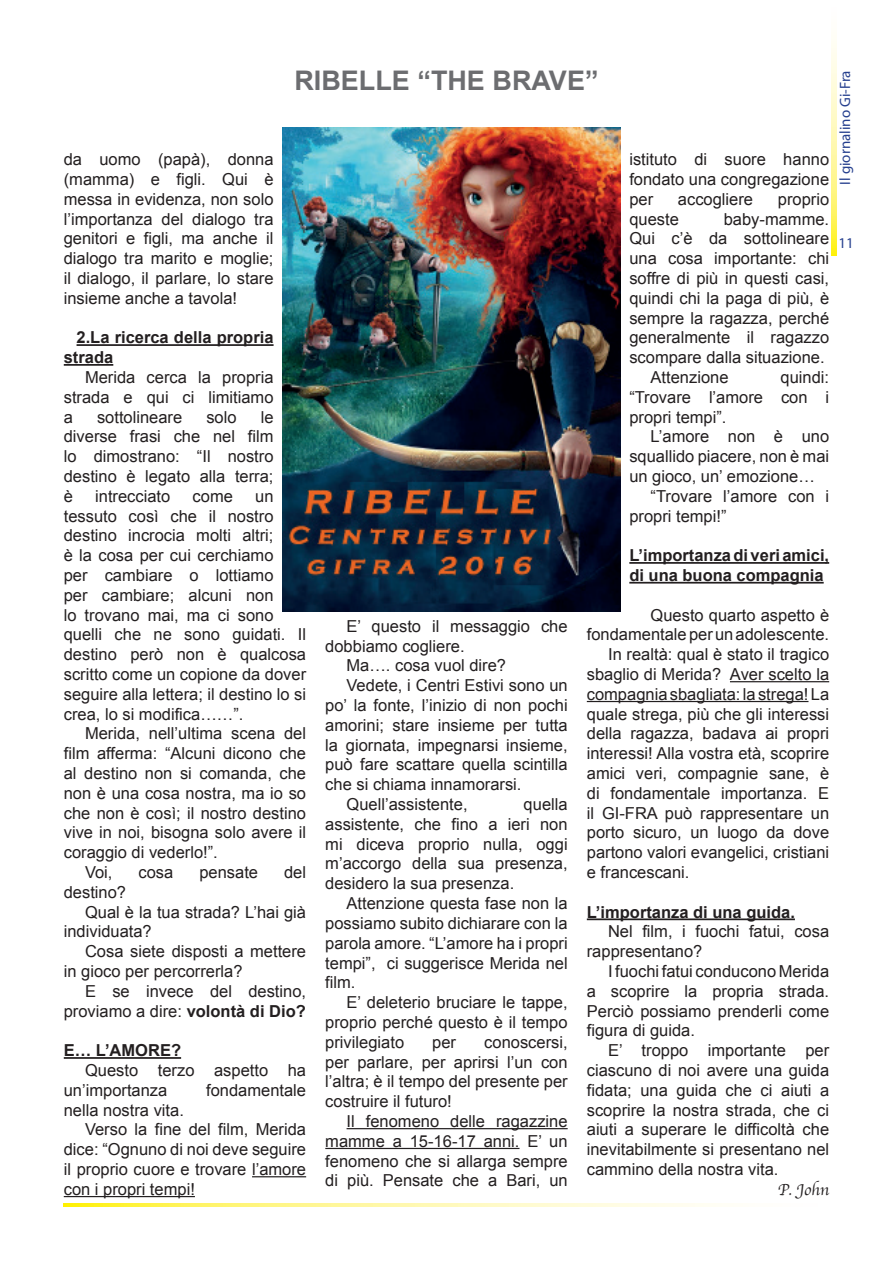
<style>
.page{position:relative;width:893px;height:1263px;background:#fff}
.page>*{position:absolute;margin:0;border:0;box-sizing:border-box;transform-origin:0 0}
.t1{font:700 27px "Arial";color:#6c6d70}
.t2{font:16.5px/19.8px "Arial";color:#231f20;text-align:justify}
.t3{font:700 16.5px/19.8px "Arial";color:#231f20}
.t4{font:16.5px "Apple Chancery";color:#231f20}
.t5{font:15px "Myriad Pro";color:#253f8e}
.s1{font-weight:700}
</style>
<div class="page">
<svg style="left:64px;top:1203px;width:652px;height:3px;background:#fff79d"></svg>
<svg style="left:831px;top:41px;width:5px;height:214px"></svg>
<hr style="left:77px;top:344px;width:197px;height:2px;background:#231f20">
<hr style="left:64px;top:364px;width:49px;height:2px;background:#231f20">
<hr style="left:64px;top:1057px;width:117px;height:2px;background:#231f20">
<hr style="left:252px;top:1176px;width:54px;height:1px;background:#231f20">
<hr style="left:64px;top:1196px;width:131px;height:1px;background:#231f20">
<hr style="left:347px;top:1128px;width:221px;height:1px;background:#231f20">
<hr style="left:325px;top:1148px;width:194px;height:1px;background:#231f20">
<hr style="left:629px;top:562px;width:200px;height:2px;background:#231f20">
<hr style="left:629px;top:582px;width:195px;height:1px;background:#231f20">
<hr style="left:730px;top:681px;width:99px;height:1px;background:#231f20">
<hr style="left:587px;top:701px;width:221px;height:1px;background:#231f20">
<hr style="left:587px;top:918px;width:208px;height:2px;background:#231f20">
<img style="left:282px;top:128px;width:339px;height:483px">
<h1 class="t1" style="left:294px;top:62px;width:306px">RIBELLE “THE BRAVE”</h1>
<p class="t2" style="left:64px;top:150px;width:211px">da uomo (papà), donna (mamma) e figli. Qui è messa in evidenza, non solo l’importanza del dialogo tra genitori e figli, ma anche il dialogo tra marito e moglie; il dialogo, il parlare, lo stare insieme anche a tavola!</p>
<p class="t3" style="left:64px;top:328px;width:211px;text-indent:13px">2.La ricerca della propria strada</p>
<p class="t2" style="left:64px;top:367px;width:211px;text-indent:21px">Merida cerca la propria strada e qui ci limitiamo a</p>
<p class="t2" style="left:64px;top:407px;width:211px;text-indent:197px">le diverse frasi che nel film lo dimostrano: “Il nostro destino è legato alla terra; è</p>
<p class="t2" style="left:97px;top:407px;width:87px">sottolineare</p>
<p class="t2" style="left:206px;top:407px;width:32px">solo</p>
<p class="t2" style="left:95px;top:486px;width:77px">intrecciato</p>
<p class="t2" style="left:193px;top:486px;width:42px">come</p>
<p class="t2" style="left:64px;top:486px;width:244px;text-align:left;text-indent:191px">un tessuto così che il nostro destino incrocia molti altri;<br>è la cosa per cui cerchiamo<br>per cambiare o lottiamo<br>per cambiare; alcuni non<br>lo trovano mai, ma ci sono quelli che ne sono guidati. Il destino però non è qualcosa scritto come un copione da dover seguire alla lettera; il destino lo si crea, lo si modifica……”.</p>
<p class="t2" style="left:85px;top:724px;width:223px">Merida, nell’ultima scena del</p>
<p class="t2" style="left:64px;top:744px;width:244px">film afferma: “Alcuni dicono che</p>
<p class="t2" style="left:64px;top:763px;width:244px">al destino non si comanda, che</p>
<p class="t2" style="left:64px;top:783px;width:244px">non è una cosa nostra, ma io so</p>
<p class="t2" style="left:64px;top:803px;width:244px">che non è così; il nostro destino</p>
<p class="t2" style="left:64px;top:823px;width:244px">vive in noi, bisogna solo avere il</p>
<p class="t2" style="left:64px;top:843px;width:156px">coraggio di vederlo!”.</p>
<p class="t2" style="left:85px;top:862px;width:29px">Voi,</p>
<p class="t2" style="left:139px;top:862px;width:36px">cosa</p>
<p class="t2" style="left:199px;top:862px;width:60px">pensate</p>
<p class="t2" style="left:284px;top:862px;width:24px">del</p>
<p class="t2" style="left:64px;top:882px;width:64px">destino?</p>
<p class="t2" style="left:85px;top:902px;width:223px">Qual è la tua strada? L’hai già</p>
<p class="t2" style="left:64px;top:922px;width:90px">individuata?</p>
<p class="t2" style="left:85px;top:942px;width:223px">Cosa siete disposti a mettere</p>
<p class="t2" style="left:64px;top:961px;width:180px">in gioco per percorrerla?</p>
<p class="t2" style="left:85px;top:981px;width:223px">E se invece del destino,</p>
<p class="t2" style="left:64px;top:1001px;width:244px">proviamo a dire: <span class="s1">volontà di Dio?</span></p>
<p class="t3" style="left:64px;top:1041px;width:119px">E… L’AMORE?</p>
<p class="t2" style="left:64px;top:1060px;width:244px;text-indent:21px">Questo terzo aspetto ha un’importanza</p>
<p class="t2" style="left:206px;top:1080px;width:101px">fondamentale</p>
<p class="t2" style="left:64px;top:1100px;width:122px">nella nostra vita.</p>
<p class="t2" style="left:85px;top:1120px;width:223px">Verso la fine del film, Merida</p>
<p class="t2" style="left:64px;top:1140px;width:244px">dice: “Ognuno di noi deve seguire</p>
<p class="t2" style="left:64px;top:1159px;width:244px">il proprio cuore e trovare l’amore</p>
<p class="t2" style="left:64px;top:1179px;width:133px">con i propri tempi!</p>
<p class="t2" style="left:347px;top:616px;width:223px">E’ questo il messaggio che</p>
<p class="t2" style="left:325px;top:636px;width:141px">dobbiamo cogliere.</p>
<p class="t2" style="left:347px;top:656px;width:161px">Ma…. cosa vuol dire?</p>
<p class="t2" style="left:347px;top:676px;width:223px">Vedete, i Centri Estivi sono un</p>
<p class="t2" style="left:325px;top:695px;width:244px">po’ la fonte, l’inizio di non pochi</p>
<p class="t2" style="left:325px;top:715px;width:244px">amorini; stare insieme per tutta</p>
<p class="t2" style="left:325px;top:735px;width:244px">la giornata, impegnarsi insieme,</p>
<p class="t2" style="left:325px;top:755px;width:244px">può fare scattare quella scintilla</p>
<p class="t2" style="left:325px;top:775px;width:198px">che si chiama innamorarsi.</p>
<p class="t2" style="left:347px;top:794px;width:123px">Quell’assistente,</p>
<p class="t2" style="left:325px;top:794px;width:244px;text-indent:198px">quella assistente, che fino a ieri non mi diceva proprio nulla, oggi m’accorgo della sua presenza, desidero la sua presenza.</p>
<p class="t2" style="left:325px;top:893px;width:244px;text-indent:21px">Attenzione questa fase non la possiamo subito dichiarare con la parola amore. “L’amore ha i propri tempi”, ci suggerisce Merida nel film.</p>
<p class="t2" style="left:325px;top:992px;width:244px;text-indent:21px">E’ deleterio bruciare le tappe, proprio perché questo è il tempo privilegiato</p>
<p class="t2" style="left:325px;top:1032px;width:244px;text-indent:159px">conoscersi, per parlare, per aprirsi l’un con l’altra; è il tempo del presente per costruire il futuro!</p>
<p class="t2" style="left:325px;top:1111px;width:244px;text-indent:21px">Il fenomeno delle ragazzine mamme a 15-16-17 anni. E’ un fenomeno che si allarga sempre di più. Pensate che a Bari, un</p>
<p class="t2" style="left:432px;top:1032px;width:25px">per</p>
<p class="t2" style="left:629px;top:150px;width:201px">istituto di suore hanno fondato una congregazione per</p>
<p class="t2" style="left:678px;top:189px;width:77px">accogliere</p>
<p class="t2" style="left:778px;top:189px;width:53px">proprio</p>
<p class="t2" style="left:629px;top:209px;width:51px">queste</p>
<p class="t2" style="left:724px;top:209px;width:107px">baby-mamme.</p>
<p class="t2" style="left:629px;top:229px;width:201px">Qui c’è da sottolineare</p>
<p class="t2" style="left:629px;top:249px;width:201px">una cosa importante: chi</p>
<p class="t2" style="left:629px;top:268px;width:201px">soffre di più in questi casi,</p>
<p class="t2" style="left:629px;top:288px;width:201px">quindi chi la paga di più, è</p>
<p class="t2" style="left:629px;top:308px;width:201px">sempre la ragazza, perché</p>
<p class="t2" style="left:629px;top:328px;width:201px">generalmente il ragazzo</p>
<p class="t2" style="left:629px;top:348px;width:197px">scompare dalla situazione.</p>
<p class="t2" style="left:651px;top:367px;width:79px">Attenzione</p>
<p class="t2" style="left:629px;top:367px;width:201px;text-indent:151px">quindi: “Trovare l’amore con i propri tempi”.</p>
<p class="t2" style="left:651px;top:427px;width:180px">L’amore non è uno</p>
<p class="t2" style="left:629px;top:447px;width:201px">squallido piacere, non è mai</p>
<p class="t2" style="left:629px;top:466px;width:187px">un gioco, un’ emozione…</p>
<p class="t2" style="left:651px;top:486px;width:180px">“Trovare l’amore con i</p>
<p class="t2" style="left:629px;top:506px;width:99px">propri tempi!”</p>
<p class="t3" style="left:629px;top:546px;width:201px">L’importanza di veri amici, di una buona compagnia</p>
<p class="t2" style="left:651px;top:605px;width:180px">Questo quarto aspetto è</p>
<p class="t2" style="left:587px;top:625px;width:244px">fondamentale per un adolescente.</p>
<p class="t2" style="left:608px;top:645px;width:223px">In realtà: qual è stato il tragico</p>
<p class="t2" style="left:587px;top:664px;width:244px">sbaglio di Merida? Aver scelto la</p>
<p class="t2" style="left:587px;top:684px;width:244px">compagnia sbagliata: la strega! La</p>
<p class="t2" style="left:587px;top:704px;width:244px">quale strega, più che gli interessi</p>
<p class="t2" style="left:587px;top:724px;width:244px">della ragazza, badava ai propri</p>
<p class="t2" style="left:587px;top:744px;width:244px">interessi! Alla vostra età, scoprire</p>
<p class="t2" style="left:587px;top:763px;width:244px">amici veri, compagnie sane, è</p>
<p class="t2" style="left:587px;top:783px;width:244px">di fondamentale importanza. E</p>
<p class="t2" style="left:587px;top:803px;width:244px">il GI-FRA può rappresentare un</p>
<p class="t2" style="left:587px;top:823px;width:244px">porto sicuro, un luogo da dove</p>
<p class="t2" style="left:587px;top:843px;width:244px">partono valori evangelici, cristiani</p>
<p class="t2" style="left:587px;top:862px;width:104px">e francescani.</p>
<p class="t3" style="left:587px;top:902px;width:210px">L’importanza di una guida.</p>
<p class="t2" style="left:587px;top:922px;width:244px;text-indent:21px">Nel film, i fuochi fatui, cosa rappresentano?</p>
<p class="t2" style="left:587px;top:961px;width:244px;text-indent:21px">I fuochi fatui conducono Merida a scoprire la propria strada.<br>Perciò possiamo prenderli come figura di guida.</p>
<p class="t2" style="left:587px;top:1041px;width:244px;text-indent:21px">E’ troppo importante per ciascuno di noi avere una guida fidata; una guida che ci aiuti a scoprire la nostra strada, che ci aiuti a superare le difficoltà che inevitabilmente si presentano nel cammino della nostra vita.</p>
<p class="t4" style="left:778px;top:1176px;width:53px">P. John</p>
<p class="t5" style="left:836px;top:185px;width:116px;rotate:-90deg">Il giornalino Gi-Fra</p>
<p class="t5" style="left:838px;top:234px;width:17px">11</p>
</div>
